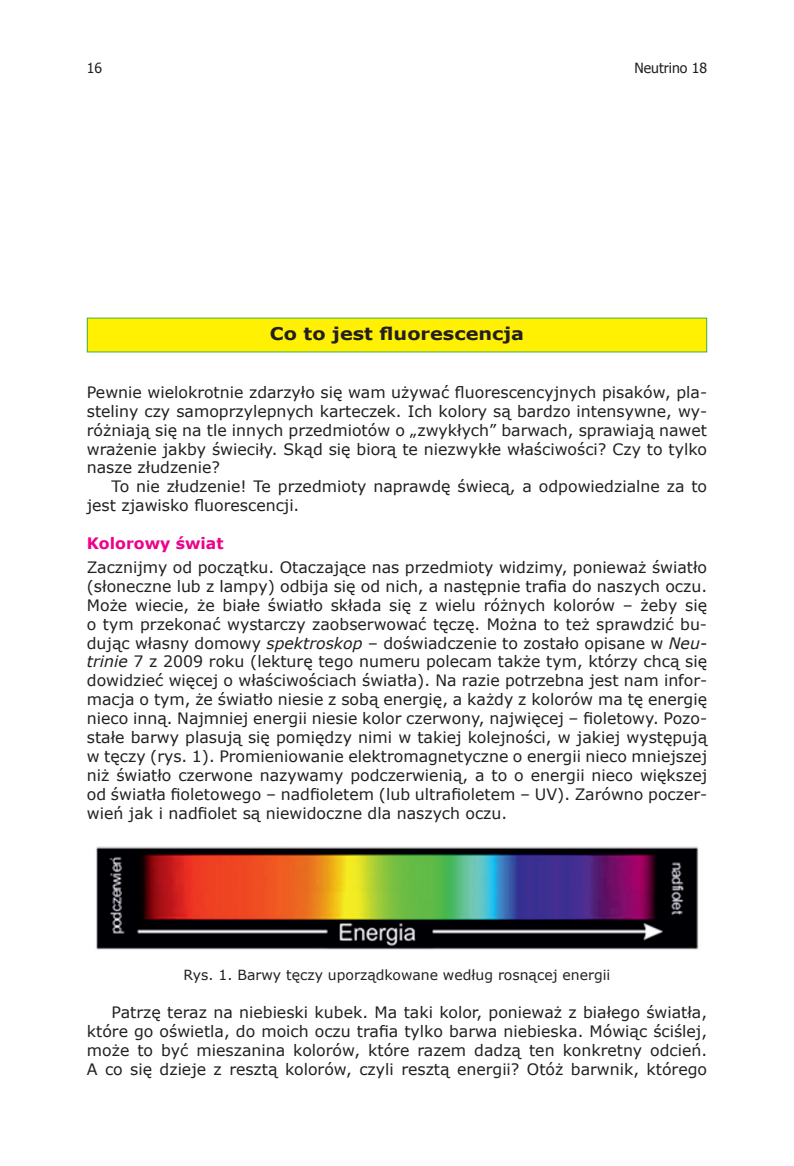
<style>
.page{position:relative;width:794px;height:1166px;background:#fff}
.page>*{position:absolute;margin:0;border:0;box-sizing:border-box;transform-origin:0 0}
.t1{font:700 17.5px "Verdana";color:#231f20;scale:1.1 1}
.t2{font:15.75px/18.9px "Verdana";color:#231f20;text-align:justify}
.t3{font:14px "Verdana";color:#231f20}
.t4{font:14px "Tahoma";color:#231f20}
.s1{font-weight:700;color:#ed028c}
.s2{font-style:italic}
</style>
<div class="page">
<div style="left:87px;top:318px;width:619px;height:34px;background:#fff101"></div>
<img style="left:96px;top:846px;width:603px;height:104px">
<p class="t4" style="left:87px;top:58px;width:17px">16</p>
<p class="t4" style="left:634px;top:58px;width:74px">Neutrino 18</p>
<p class="t1" style="left:270px;top:321px;width:233px">Co to jest fluorescencja</p>
<p class="t2" style="left:87px;top:382px;width:622px">Pewnie wielokrotnie zdarzyło się wam używać fluorescencyjnych pisaków, pla-</p>
<p class="t2" style="left:87px;top:401px;width:622px">steliny czy samoprzylepnych karteczek. Ich kolory są bardzo intensywne, wy-</p>
<p class="t2" style="left:87px;top:420px;width:622px">różniają się na tle innych przedmiotów o „zwykłych” barwach, sprawiają nawet</p>
<p class="t2" style="left:87px;top:439px;width:622px">wrażenie jakby świeciły. Skąd się biorą te niezwykłe właściwości? Czy to tylko</p>
<p class="t2" style="left:87px;top:458px;width:135px">nasze złudzenie?</p>
<p class="t2" style="left:112px;top:477px;width:597px">To nie złudzenie! Te przedmioty naprawdę świecą, a odpowiedzialne za to</p>
<p class="t2" style="left:87px;top:496px;width:214px">jest zjawisko fluorescencji.</p>
<p class="t2" style="left:87px;top:531px;width:622px;line-height:23.8px"><span class="s1">Kolorowy świat<br></span>Zacznijmy od początku. Otaczające nas przedmioty widzimy, ponieważ światło</p>
<p class="t2" style="left:87px;top:576px;width:622px">(słoneczne lub z lampy) odbija się od nich, a następnie trafia do naszych oczu.<br>Może wiecie, że białe światło składa się z wielu różnych kolorów – żeby się o tym przekonać wystarczy zaobserwować tęczę. Można to też sprawdzić bu&shy;dując własny domowy <span class="s2">spektroskop –</span> doświadczenie to zostało opisane w <span class="s2">Neu&shy;trinie</span> 7 z 2009 roku (lekturę tego numeru polecam także tym, którzy chcą się dowidzieć więcej o właściwościach światła). Na razie potrzebna jest nam infor&shy;macja o tym, że światło niesie z sobą energię, a każdy z kolorów ma tę energię nieco inną. Najmniej energii niesie kolor czerwony, najwięcej – fioletowy. Pozo&shy;stałe barwy plasują się pomiędzy nimi w takiej kolejności, w jakiej występują w tęczy (rys. 1). Promieniowanie elektromagnetyczne o energii nieco mniejszej niż światło czerwone nazywamy podczerwienią, a to o energii nieco większej od światła fioletowego – nadfioletem (lub ultrafioletem – UV). Zarówno poczer&shy;wień jak i nadfiolet są niewidoczne dla naszych oczu.</p>
<p class="t3" style="left:184px;top:965px;width:428px">Rys. 1. Barwy tęczy uporządkowane według rosnącej energii</p>
<p class="t2" style="left:87px;top:1003px;width:622px;text-indent:25px">Patrzę teraz na niebieski kubek. Ma taki kolor, ponieważ z białego światła, które go oświetla, do moich oczu trafia tylko barwa niebieska. Mówiąc ściślej, może to być mieszanina kolorów, które razem dadzą ten konkretny odcień.<br>A co się dzieje z resztą kolorów, czyli resztą energii? Otóż barwnik, którego</p>
</div>
